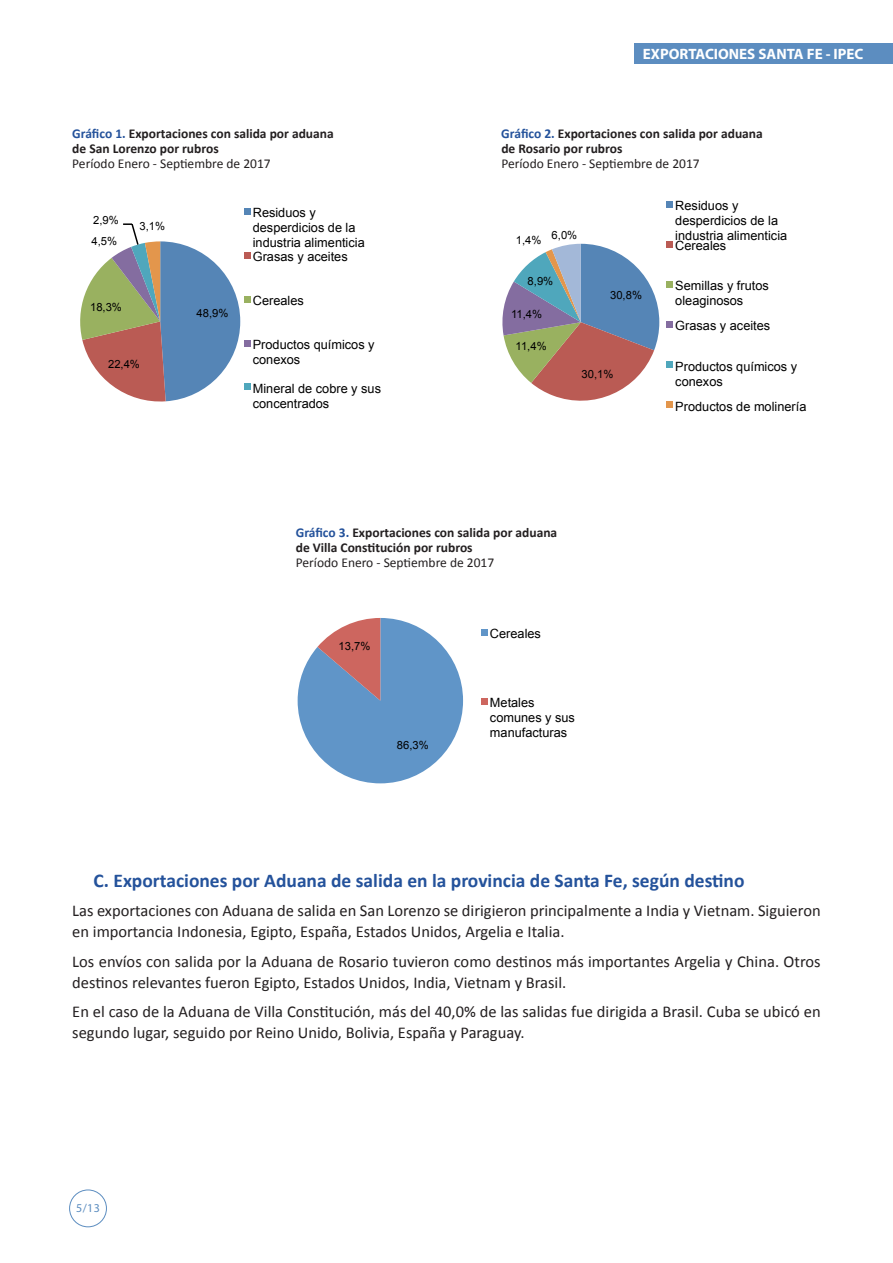
<style>
.page{position:relative;width:893px;height:1263px;background:#fff}
.page>*{position:absolute;margin:0;border:0;box-sizing:border-box;transform-origin:0 0}
.Subt_Tab{font:700 19.5px "Calibri";color:#24529b}
.Texto{font:16.5px/21px "Calibri";color:#231f20}
.t1{font:700 15px "Myriad Pro";color:#fff}
.Texto-2{font:700 13.5px "Calibri";color:#231f20}
.Texto-3{font:13.5px "Calibri";color:#231f20}
.t2{font:12.75px/15px "Arial";color:#000}
.t3{font:12px "Myriad Pro";color:#5c8dc0}
.t4{font:11.25px "Arial";color:#000}
.s1{color:#24529b}
</style>
<div class="page">
<div style="left:69px;top:1189px;width:38px;height:38px;border:1px solid #5c8dc0;border-radius:50%"></div>
<div style="left:634px;top:43px;width:259px;height:21px;background:#5c8dc0"></div>
<svg style="left:244px;top:209px;width:6px;height:6px"></svg>
<svg style="left:80px;top:223px;width:170px;height:179px"></svg>
<svg style="left:502px;top:244px;width:157px;height:157px"></svg>
<div style="left:666px;top:201px;width:7px;height:7px;background:#5585b6"></div>
<div style="left:666px;top:241px;width:7px;height:7px;background:#ba5b54"></div>
<div style="left:666px;top:282px;width:7px;height:6px;background:#99b160"></div>
<div style="left:666px;top:322px;width:7px;height:6px;background:#846da0"></div>
<div style="left:666px;top:362px;width:7px;height:6px;background:#4fa7bc"></div>
<div style="left:666px;top:402px;width:7px;height:6px;background:#e3964c"></div>
<svg style="left:298px;top:618px;width:165px;height:165px"></svg>
<svg style="left:481px;top:629px;width:6px;height:6px"></svg>
<div style="left:481px;top:698px;width:6px;height:7px;background:#cd665f"></div>
<p class="t1" style="left:643px;top:44px;width:222px">EXPORTACIONES SANTA FE - IPEC</p>
<p class="Texto-2" style="left:72px;top:125px;width:263px"><span class="s1">Gráfico 1.</span> Exportaciones con salida por aduana</p>
<p class="Texto-2" style="left:501px;top:125px;width:263px"><span class="s1">Gráfico 2.</span> Exportaciones con salida por aduana</p>
<p class="Texto-2" style="left:72px;top:140px;width:148px">de San Lorenzo por rubros</p>
<p class="Texto-2" style="left:501px;top:140px;width:123px">de Rosario por rubros</p>
<p class="Texto-3" style="left:72px;top:155px;width:200px">Período Enero - Septiembre de 2017</p>
<p class="Texto-3" style="left:501px;top:155px;width:200px">Período Enero - Septiembre de 2017</p>
<p class="t4" style="left:93px;top:213px;width:27px">2,9%</p>
<p class="t4" style="left:92px;top:234px;width:27px">4,5%</p>
<p class="t4" style="left:140px;top:219px;width:27px">3,1%</p>
<p class="t4" style="left:90px;top:300px;width:33px">18,3%</p>
<p class="t4" style="left:108px;top:357px;width:33px">22,4%</p>
<p class="t4" style="left:197px;top:306px;width:33px">48,9%</p>
<p class="t2" style="left:253px;top:206px;width:113px">Residuos y desperdicios de la industria alimenticia</p>
<p class="t2" style="left:253px;top:249px;width:96px">Grasas y aceites</p>
<p class="t2" style="left:253px;top:293px;width:53px">Cereales</p>
<p class="t2" style="left:253px;top:337px;width:123px">Productos químicos y conexos</p>
<p class="t2" style="left:253px;top:381px;width:130px">Mineral de cobre y sus concentrados</p>
<p class="t4" style="left:516px;top:233px;width:27px">1,4%</p>
<p class="t4" style="left:552px;top:227px;width:27px">6,0%</p>
<p class="t4" style="left:528px;top:274px;width:27px">8,9%</p>
<p class="t4" style="left:511px;top:307px;width:33px">11,4%</p>
<p class="t4" style="left:516px;top:338px;width:33px">11,4%</p>
<p class="t4" style="left:610px;top:287px;width:33px">30,8%</p>
<p class="t4" style="left:582px;top:367px;width:33px">30,1%</p>
<p class="t2" style="left:675px;top:198px;width:113px">Residuos y desperdicios de la industria alimenticia</p>
<p class="t2" style="left:675px;top:238px;width:53px">Cereales</p>
<p class="t2" style="left:675px;top:279px;width:95px">Semillas y frutos oleaginosos</p>
<p class="t2" style="left:675px;top:319px;width:96px">Grasas y aceites</p>
<p class="t2" style="left:675px;top:359px;width:123px">Productos químicos y conexos</p>
<p class="t2" style="left:675px;top:399px;width:133px">Productos de molinería</p>
<p class="Texto-2" style="left:296px;top:524px;width:263px"><span class="s1">Gráfico 3.</span> Exportaciones con salida por aduana</p>
<p class="Texto-2" style="left:296px;top:539px;width:178px">de Villa Constitución por rubros</p>
<p class="Texto-3" style="left:296px;top:554px;width:200px">Período Enero - Septiembre de 2017</p>
<p class="t4" style="left:338px;top:639px;width:33px">13,7%</p>
<p class="t4" style="left:397px;top:738px;width:33px">86,3%</p>
<p class="t2" style="left:490px;top:626px;width:53px">Cereales</p>
<p class="t2" style="left:490px;top:695px;width:87px">Metales comunes y sus manufacturas</p>
<p class="Subt_Tab" style="left:94px;top:868px;width:652px">C. Exportaciones por Aduana de salida en la provincia de Santa Fe, según destino</p>
<p class="Texto" style="left:72px;top:900px;width:750px">Las exportaciones con Aduana de salida en San Lorenzo se dirigieron principalmente a India y Vietnam. Siguieron en importancia Indonesia, Egipto, España, Estados Unidos, Argelia e Italia.</p>
<p class="Texto" style="left:72px;top:951px;width:750px">Los envíos con salida por la Aduana de Rosario tuvieron como destinos más importantes Argelia y China. Otros destinos relevantes fueron Egipto, Estados Unidos, India, Vietnam y Brasil.</p>
<p class="Texto" style="left:72px;top:1001px;width:750px">En el caso de la Aduana de Villa Constitución, más del 40,0% de las salidas fue dirigida a Brasil. Cuba se ubicó en segundo lugar, seguido por Reino Unido, Bolivia, España y Paraguay.</p>
<p class="t3" style="left:76px;top:1201px;width:25px">5/13</p>
</div>
